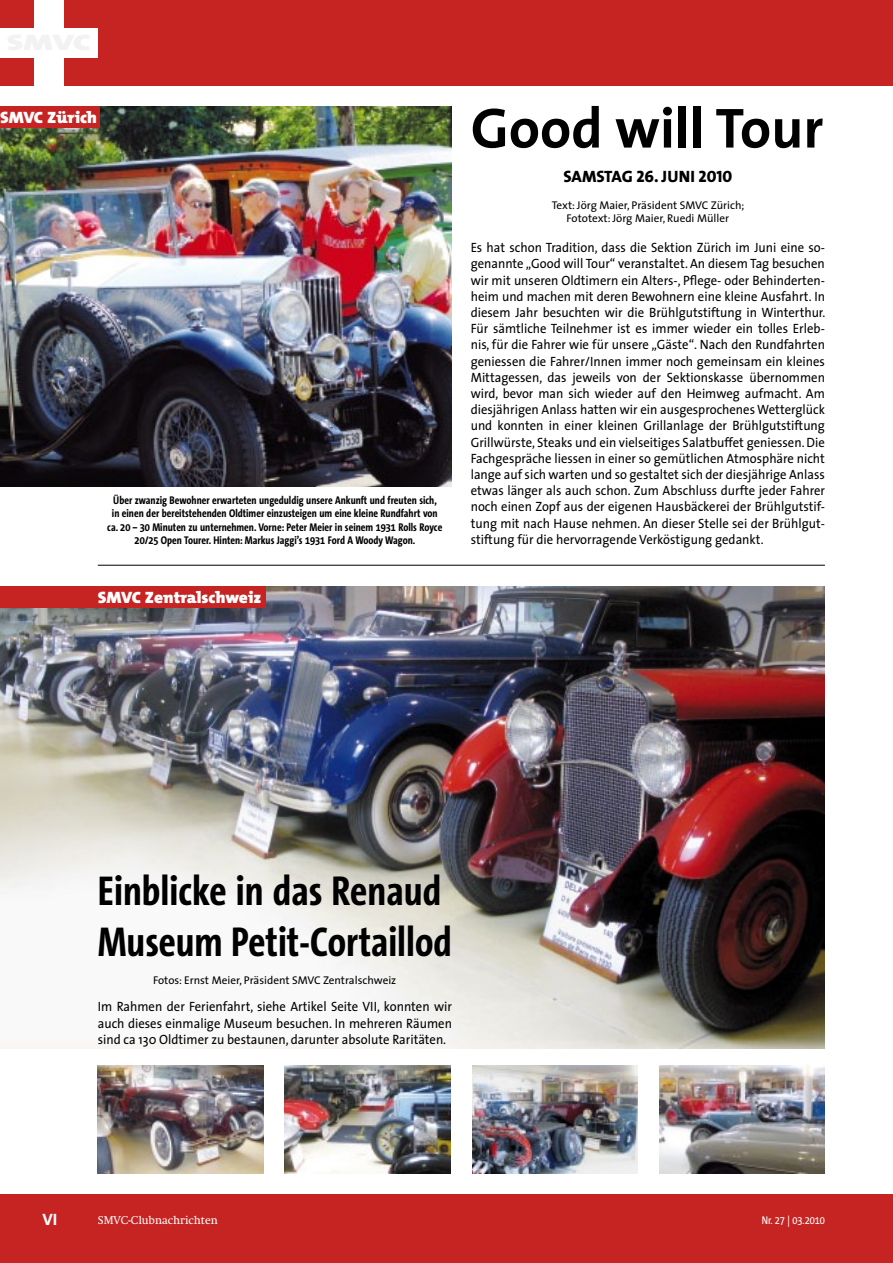
<style>
.page{position:relative;width:893px;height:1263px;background:#fff}
.page>*{position:absolute;margin:0;border:0;box-sizing:border-box;transform-origin:0 0}
.t1{font:700 57px "The Sans";color:#000}
.t2{font:700 42px/50.4px "The Sans Condensed";color:#000}
.t3{font:900 16.5px "The Mix";color:#fff;scale:1.05 1}
.t4{font:16.5px "The Sans Extra Bold Caps";color:#000}
.t5{font:700 16.5px "The Sans Correspondence";color:#fff}
.t6{font:13.5px/16.2px "The Sans";color:#000;text-align:justify;scale:.94 1}
.t7{font:700 11.25px/13.5px "The Sans Condensed";color:#000;text-align:center}
.t8{font:11.25px/13.5px "The Sans";color:#000;text-align:center}
.t9{font:11.25px "Swift";color:#fff}
.t10{font:11.25px "The Sans Condensed";color:#fff}
</style>
<div class="page">
<img style="left:0;top:587px;width:825px;height:461px">
<img style="left:0;top:106px;width:452px;height:381px">
<div style="left:0;top:0;width:893px;height:85px;background:#c62422"></div>
<div style="left:34px;top:0;width:30px;height:85px;background:#fff"></div>
<div style="left:0;top:28px;width:98px;height:29px;background:#fff"></div>
<div style="left:0;top:1195px;width:893px;height:68px;background:#c62422"></div>
<div style="left:0;top:106px;width:100px;height:22px;background:#c62422"></div>
<hr style="left:98px;top:565px;width:727px;height:1px;background:#000">
<div style="left:0;top:587px;width:266px;height:21px;background:#c62422"></div>
<img style="left:285px;top:1065px;width:166px;height:109px">
<img style="left:98px;top:1065px;width:166px;height:109px">
<img style="left:472px;top:1065px;width:166px;height:109px">
<img style="left:659px;top:1065px;width:166px;height:109px">
<p class="t3" style="left:0;top:103px;width:94px">SMVC Zürich</p>
<p class="t7" style="left:107px;top:493px;width:337px">Über zwanzig Bewohner erwarteten ungeduldig unsere Ankunft und freuten sich,<br>in einen der bereitstehenden Oldtimer einzusteigen um eine kleine Rundfahrt von ca. 20 – 30 Minuten zu unternehmen. Vorne: Peter Meier in seinem 1931 Rolls Royce 20/25 Open Tourer. Hinten: Markus Jaggi’s 1931 Ford A Woody Wagon.</p>
<p class="t3" style="left:98px;top:584px;width:157px">SMVC Zentralschweiz</p>
<h1 class="t1" style="left:471px;top:81px;width:354px">Good will Tour</h1>
<p class="t4" style="left:563px;top:162px;width:170px">SAMSTAG 26. JUNI 2010</p>
<p class="t8" style="left:552px;top:198px;width:194px">Text: Jörg Maier, Präsident SMVC Zürich;<br>Fototext: Jörg Maier, Ruedi Müller</p>
<p class="t6" style="left:471px;top:239px;width:379px">Es hat schon Tradition, dass die Sektion Zürich im Juni eine so&shy;genannte „Good will Tour“ veranstaltet. An diesem Tag besuchen wir mit unseren Oldtimern ein Alters-, Pflege- oder Behinderten&shy;heim und machen mit deren Bewohnern eine kleine Ausfahrt. In diesem Jahr besuchten wir die Brühlgutstiftung in Winterthur.<br>Für sämtliche Teilnehmer ist es immer wieder ein tolles Erleb&shy;nis, für die Fahrer wie für unsere „Gäste“. Nach den Rundfahrten geniessen die Fahrer/Innen immer noch gemeinsam ein kleines Mittagessen, das jeweils von der Sektionskasse übernommen wird, bevor man sich wieder auf den Heimweg aufmacht. Am diesjährigen Anlass hatten wir ein ausgesprochenes Wetterglück und konnten in einer kleinen Grillanlage der Brühlgutstiftung Grillwürste, Steaks und ein vielseitiges Salatbuffet geniessen. Die Fachgespräche liessen in einer so gemütlichen Atmosphäre nicht lange auf sich warten und so gestaltet sich der diesjährige Anlass etwas länger als auch schon. Zum Abschluss durfte jeder Fahrer noch einen Zopf aus der eigenen Hausbäckerei der Brühlgutstif&shy;tung mit nach Hause nehmen. An dieser Stelle sei der Brühlgut&shy;stiftung für die hervorragende Verköstigung gedankt.</p>
<h2 class="t2" style="left:98px;top:867px;width:355px">Einblicke in das Renaud<br>Museum Petit-Cortaillod</h2>
<p class="t8" style="left:153px;top:973px;width:245px">Fotos: Ernst Meier, Präsident SMVC Zentralschweiz</p>
<p class="t6" style="left:98px;top:998px;width:378px">Im Rahmen der Ferienfahrt, siehe Artikel Seite VII, konnten wir auch dieses einmalige Museum besuchen. In mehreren Räumen sind ca 130 Oldtimer zu bestaunen, darunter absolute Raritäten.</p>
<p class="t5" style="left:43px;top:1210px;width:16px">VI</p>
<p class="t9" style="left:98px;top:1214px;width:122px">SMVC-Clubnachrichten</p>
<p class="t10" style="left:762px;top:1214px;width:65px">Nr. 27 | 03.2010</p>
</div>
